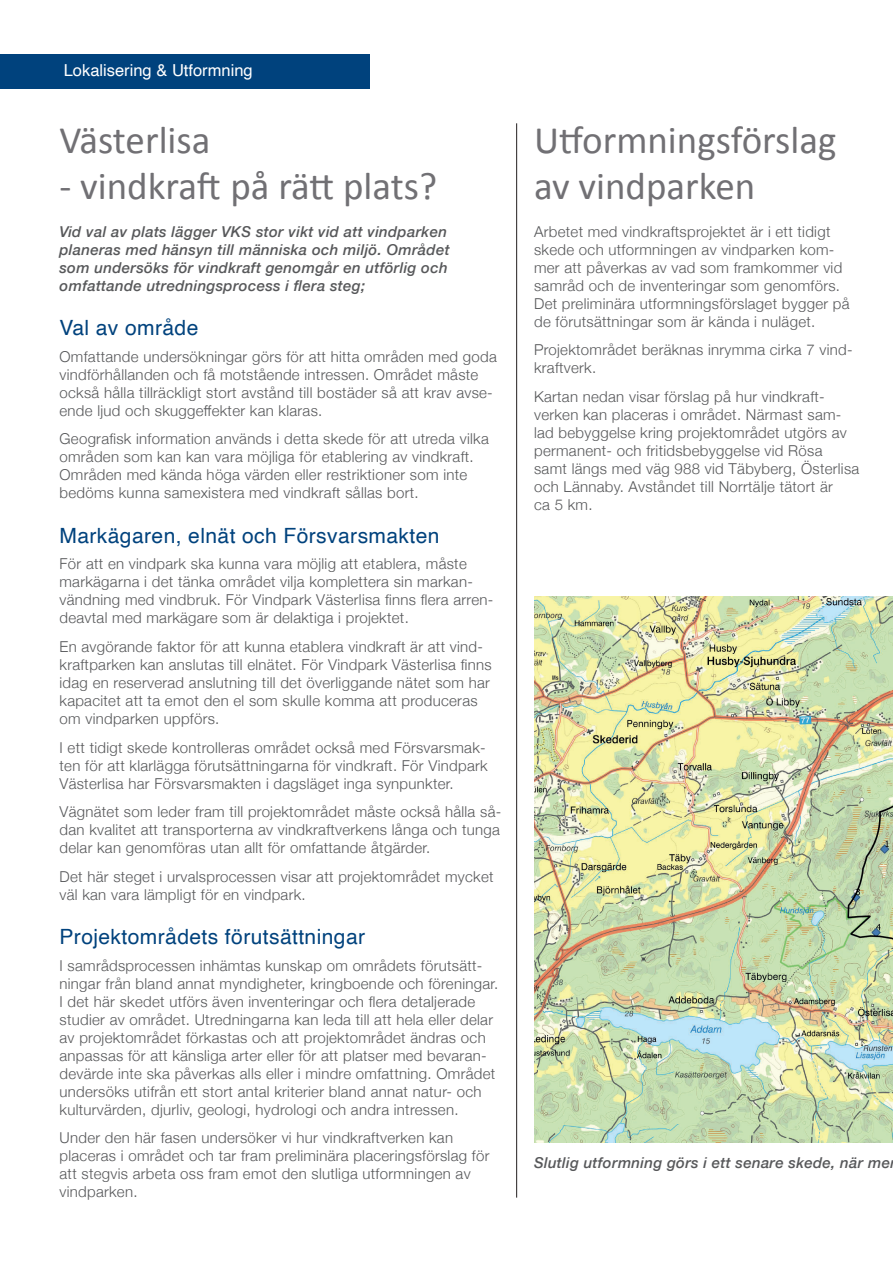
<style>
.page{position:relative;width:893px;height:1263px;background:#fff}
.page>*{position:absolute;margin:0;border:0;box-sizing:border-box;transform-origin:0 0}
.t1{font:39px/46.8px "Calibri";color:#717074}
.t2{font:21px "Helvetica";letter-spacing:.02em;color:#00427d}
.t3{font:16.5px "Helvetica";color:#fff}
.t4{font:300 15px/18px "Helvetica Neue";letter-spacing:.02em;color:#57585a}
.t5{font:italic 500 15px/18px "Helvetica Neue";letter-spacing:.02em;color:#57585a}
</style>
<div class="page">
<div style="left:0;top:54px;width:370px;height:34px;background:#00427d"></div>
<img style="left:534px;top:596px;width:359px;height:546px">
<hr style="left:516px;top:123px;width:1px;height:1074px;background:#231f20">
<p class="t3" style="left:64px;top:58px;width:190px">Lokalisering &amp; Utformning</p>
<h1 class="t1" style="left:60px;top:115px;width:152px">Västerlisa</h1>
<h1 class="t1" style="left:60px;top:162px;width:379px">- vindkraft på rätt plats?</h1>
<p class="t5" style="left:60px;top:222px;width:392px">Vid val av plats lägger VKS stor vikt vid att vindparken planeras med hänsyn till människa och miljö. Området som undersöks för vindkraft genomgår en utförlig och omfattande utredningsprocess i flera steg;</p>
<h2 class="t2" style="left:60px;top:312px;width:140px">Val av område</h2>
<p class="t4" style="left:60px;top:346px;width:439px">Omfattande undersökningar görs för att hitta områden med goda vindförhållanden och få motstående intressen. Området måste också hålla tillräckligt stort avstånd till bostäder så att krav avse&shy;ende ljud och skuggeffekter kan klaras.</p>
<p class="t4" style="left:60px;top:429px;width:431px">Geografisk information används i detta skede för att utreda vilka områden som kan kan vara möjliga för etablering av vindkraft.<br>Områden med kända höga värden eller restriktioner som inte bedöms kunna samexistera med vindkraft sållas bort.</p>
<h2 class="t2" style="left:60px;top:519px;width:381px">Markägaren, elnät och Försvarsmakten</h2>
<p class="t4" style="left:60px;top:554px;width:435px">För att en vindpark ska kunna vara möjlig att etablera, måste markägarna i det tänka området vilja komplettera sin markan&shy;vändning med vindbruk. För Vindpark Västerlisa finns flera arren&shy;deavtal med markägare som är delaktiga i projektet.</p>
<p class="t4" style="left:60px;top:636px;width:434px">En avgörande faktor för att kunna etablera vindkraft är att vind&shy;kraftparken kan anslutas till elnätet. För Vindpark Västerlisa finns idag en reserverad anslutning till det överliggande nätet som har kapacitet att ta emot den el som skulle komma att produceras om vindparken uppförs.</p>
<p class="t4" style="left:60px;top:737px;width:430px">I ett tidigt skede kontrolleras området också med Försvarsmak&shy;ten för att klarlägga förutsättningarna för vindkraft. För Vindpark<br>Västerlisa har Försvarsmakten i dagsläget inga synpunkter.</p>
<p class="t4" style="left:60px;top:802px;width:443px;text-align:justify">Vägnätet som leder fram till projektområdet måste också hålla så&shy;dan kvalitet att transporterna av vindkraftverkens långa och tunga delar kan genomföras utan allt för omfattande åtgärder.</p>
<p class="t4" style="left:60px;top:866px;width:435px">Det här steget i urvalsprocessen visar att projektområdet mycket väl kan vara lämpligt för en vindpark.</p>
<h2 class="t2" style="left:60px;top:920px;width:307px">Projektområdets förutsättningar</h2>
<p class="t4" style="left:60px;top:955px;width:440px">I samrådsprocessen inhämtas kunskap om områdets förutsätt&shy;ningar från bland annat myndigheter, kringboende och föreningar.<br>I det här skedet utförs även inventeringar och flera detaljerade studier av området. Utredningarna kan leda till att hela eller delar av projektområdet förkastas och att projektområdet ändras och anpassas för att känsliga arter eller för att platser med bevaran&shy;devärde inte ska påverkas alls eller i mindre omfattning. Området undersöks utifrån ett stort antal kriterier bland annat natur- och kulturvärden, djurliv, geologi, hydrologi och andra intressen.</p>
<p class="t4" style="left:60px;top:1128px;width:431px">Under den här fasen undersöker vi hur vindkraftverken kan placeras i området och tar fram preliminära placeringsförslag för att stegvis arbeta oss fram emot den slutliga utformningen av vindparken.</p>
<h1 class="t1" style="left:534px;top:115px;width:304px">Utformningsförslag av vindparken</h1>
<p class="t4" style="left:534px;top:221px;width:317px">Arbetet med vindkraftsprojektet är i ett tidigt skede och utformningen av vindparken kom&shy;mer att påverkas av vad som framkommer vid samråd och de inventeringar som genomförs.<br>Det preliminära utformningsförslaget bygger på de förutsättningar som är kända i nuläget.</p>
<p class="t4" style="left:534px;top:340px;width:320px">Projektområdet beräknas inrymma cirka 7 vind&shy;kraftverk.</p>
<p class="t4" style="left:534px;top:387px;width:327px">Kartan nedan visar förslag på hur vindkraft&shy;verken kan placeras i området. Närmast sam&shy;lad bebyggelse kring projektområdet utgörs av permanent- och fritidsbebyggelse vid Rösa<br>samt längs med väg 988 vid Täbyberg, Österlisa och Lännaby. Avståndet till Norrtälje tätort är<br>ca 5 km.</p>
<p class="t5" style="left:534px;top:1153px;width:357px">Slutlig utformning görs i ett senare skede, när me</p>
</div>
